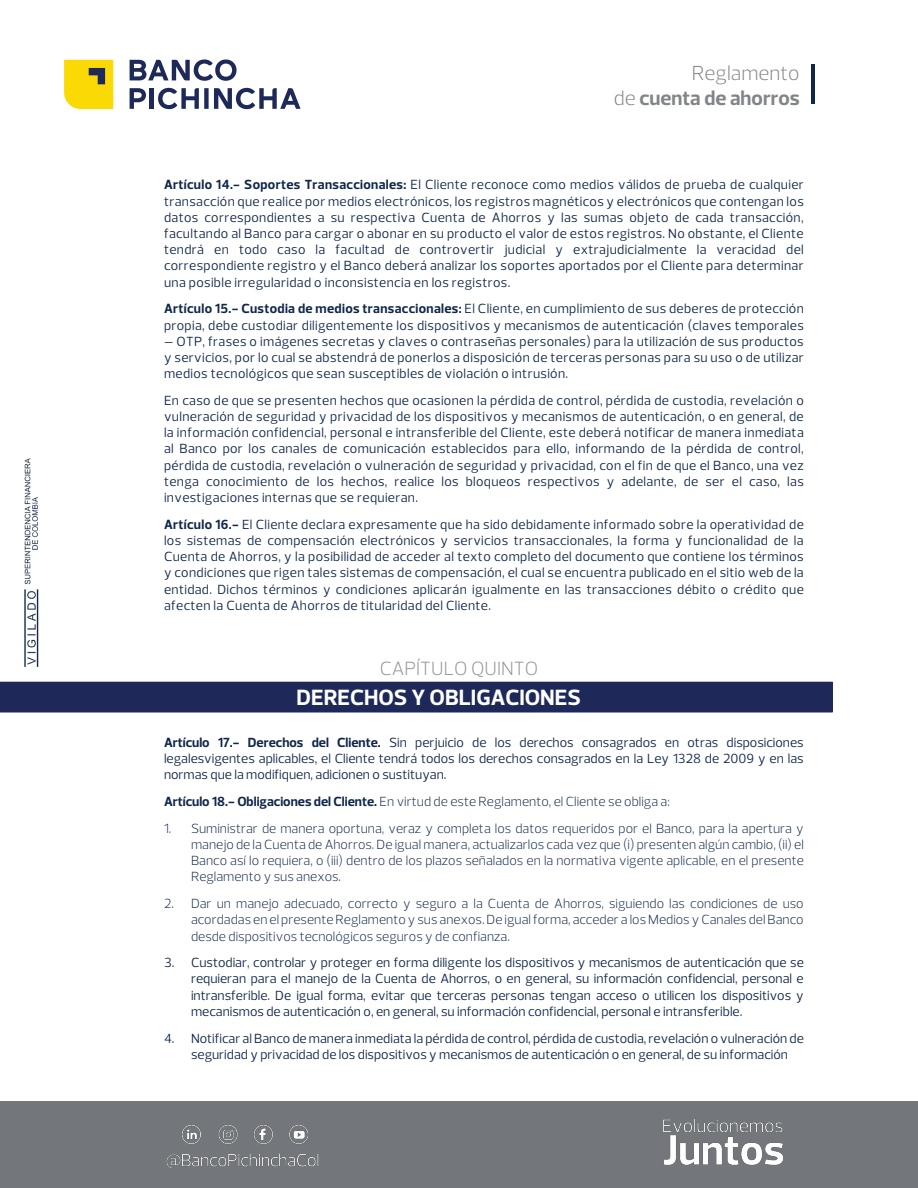
<style>
.page{position:relative;width:918px;height:1188px;background:#fff}
.page>*{position:absolute;margin:0;border:0;box-sizing:border-box;transform-origin:0 0}
.t1{font:700 22.5px "Prelo";color:#fff}
.t2{font:700 20.7px/24.9px "Prelo";color:#828588;text-align:right}
.t3{font:300 19.5px "Prelo";color:#939598}
.t4{font:13.5px/16.2px "Prelo";letter-spacing:.025em;color:#0f274a;text-align:justify}
.t5{font:300 13.5px/16.2px "Prelo";color:#0f274a;text-align:justify}
.t6{font:13.5px/16.2px "Prelo";color:#0f274a}
.s1{font-weight:300}
.s2{font-weight:700}
</style>
<div class="page">
<div style="left:0;top:682px;width:832px;height:30px;background:#1e295a"></div>
<svg style="left:64px;top:60px;width:49px;height:49px"></svg>
<svg style="left:130px;top:59px;width:107px;height:22px"></svg>
<hr style="left:150px;top:88px;width:4px;height:21px;background:#1e295a">
<svg style="left:130px;top:88px;width:16px;height:21px"></svg>
<svg style="left:158px;top:88px;width:143px;height:21px"></svg>
<hr style="left:811px;top:64px;width:4px;height:40px;background:#0f274a">
<div style="left:0;top:1102px;width:918px;height:86px;background:#73767b"></div>
<img style="left:663px;top:1119px;width:120px;height:46px">
<img style="left:166px;top:1125px;width:153px;height:43px">
<img style="left:0;top:458px;width:119px;height:255px">
<h2 class="t2" style="left:614px;top:61px;width:187px"><span class="s1">Reglamento<br>de</span> cuenta de ahorros</h2>
<p class="t4" style="left:164px;top:177px;width:641px"><span class="s2">Artículo 14.- Soportes Transaccionales:</span> El Cliente reconoce como medios válidos de prueba de cualquier transacción que realice por medios electrónicos, los registros magnéticos y electrónicos que contengan los datos correspondientes a su respectiva Cuenta de Ahorros y las sumas objeto de cada transacción, facultando al Banco para cargar o abonar en su producto el valor de estos registros. No obstante, el Cliente tendrá en todo caso la facultad de controvertir judicial y extrajudicialmente la veracidad del correspondiente registro y el Banco deberá analizar los soportes aportados por el Cliente para determinar una posible irregularidad o inconsistencia en los registros.</p>
<p class="t4" style="left:164px;top:301px;width:641px"><span class="s2">Artículo 15.- Custodia de medios transaccionales:</span> El Cliente, en cumplimiento de sus deberes de protección propia, debe custodiar diligentemente los dispositivos y mecanismos de autenticación (claves temporales</p>
<p class="t4" style="left:164px;top:333px;width:641px">– OTP, frases o imágenes secretas y claves o contraseñas personales) para la utilización de sus productos y servicios, por lo cual se abstendrá de ponerlos a disposición de terceras personas para su uso o de utilizar medios tecnológicos que sean susceptibles de violación o intrusión.</p>
<p class="t4" style="left:164px;top:392px;width:641px">En caso de que se presenten hechos que ocasionen la pérdida de control, pérdida de custodia, revelación o vulneración de seguridad y privacidad de los dispositivos y mecanismos de autenticación, o en general, de la información confidencial, personal e intransferible del Cliente, este deberá notificar de manera inmediata al Banco por los canales de comunicación establecidos para ello, informando de la pérdida de control, pérdida de custodia, revelación o vulneración de seguridad y privacidad, con el fin de que el Banco, una vez tenga conocimiento de los hechos, realice los bloqueos respectivos y adelante, de ser el caso, las investigaciones internas que se requieran.</p>
<p class="t4" style="left:164px;top:516px;width:641px"><span class="s2">Artículo 16.-</span> El Cliente declara expresamente que ha sido debidamente informado sobre la operatividad de los sistemas de compensación electrónicos y servicios transaccionales, la forma y funcionalidad de la Cuenta de Ahorros, y la posibilidad de acceder al texto completo del documento que contiene los términos y condiciones que rigen tales sistemas de compensación, el cual se encuentra publicado en el sitio web de la entidad. Dichos términos y condiciones aplicarán igualmente en las transacciones débito o crédito que afecten la Cuenta de Ahorros de titularidad del Cliente.</p>
<h3 class="t3" style="left:380px;top:656px;width:160px">CAPÍTULO QUINTO</h3>
<h1 class="t1" style="left:296px;top:683px;width:286px">DERECHOS Y OBLIGACIONES</h1>
<p class="t4" style="left:164px;top:734px;width:641px"><span class="s2">Artículo 17.- Derechos del Cliente.</span> Sin perjuicio de los derechos consagrados en otras disposiciones legalesvigentes aplicables, el Cliente tendrá todos los derechos consagrados en la Ley 1328 de 2009 y en las normas que la modifiquen, adicionen o sustituyan.</p>
<p class="t5" style="left:164px;top:794px;width:507px"><span class="s2">Artículo 18.- Obligaciones del Cliente.</span> En virtud de este Reglamento, el Cliente se obliga a:</p>
<p class="t5" style="left:191px;top:820px;width:614px;text-indent:-27px">1. Suministrar de manera oportuna, veraz y completa los datos requeridos por el Banco, para la apertura y manejo de la Cuenta de Ahorros. De igual manera, actualizarlos cada vez que (i) presenten algún cambio, (ii) el Banco así lo requiera, o (iii) dentro de los plazos señalados en la normativa vigente aplicable, en el presente Reglamento y sus anexos.</p>
<p class="t5" style="left:191px;top:896px;width:614px;text-indent:-27px">2. Dar un manejo adecuado, correcto y seguro a la Cuenta de Ahorros, siguiendo las condiciones de uso acordadas en el presente Reglamento y sus anexos. De igual forma, acceder a los Medios y Canales del Banco desde dispositivos tecnológicos seguros y de confianza.</p>
<p class="t4" style="left:191px;top:955px;width:614px;text-indent:-27px">3. Custodiar, controlar y proteger en forma diligente los dispositivos y mecanismos de autenticación que se requieran para el manejo de la Cuenta de Ahorros, o en general, su información confidencial, personal e intransferible. De igual forma, evitar que terceras personas tengan acceso o utilicen los dispositivos y mecanismos de autenticación o, en general, su información confidencial, personal e intransferible.</p>
<p class="t6" style="left:191px;top:1030px;width:614px;text-indent:-27px">4. Notificar al Banco de manera inmediata la pérdida de control, pérdida de custodia, revelación o vulneración de seguridad y privacidad de los dispositivos y mecanismos de autenticación o en general, de su información</p>
</div>
